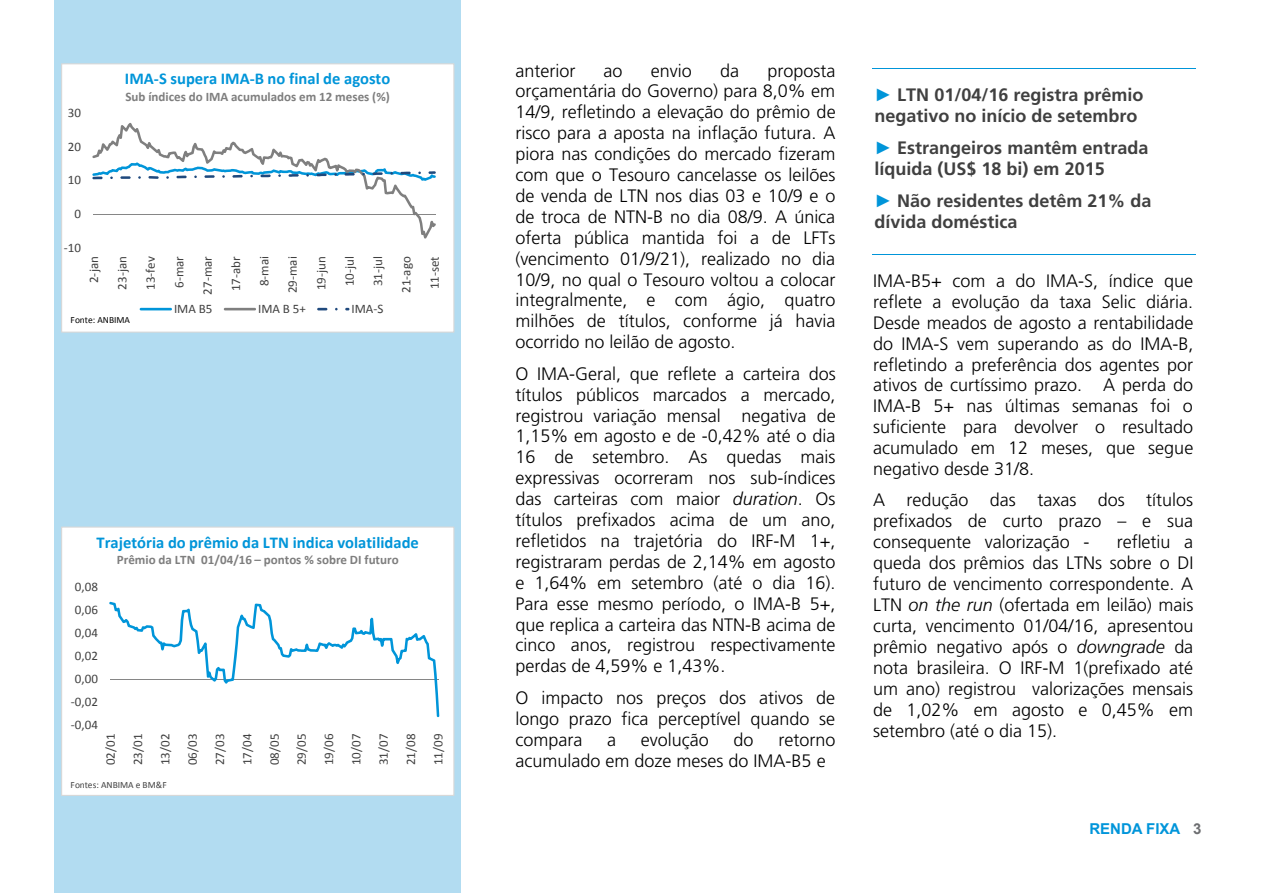
<style>
.page{position:relative;width:1263px;height:893px;background:#fff}
.page>*{position:absolute;margin:0;border:0;box-sizing:border-box;transform-origin:0 0}
.t1{font:300 18px/20.9px "Frutiger";color:#000;text-align:justify}
.t2{font:700 18px/21.3px "Frutiger";color:#404040}
.t3{font:700 16.5px "Calibri";color:#0095d9}
.t4{font:700 15px "Arial";color:#0095da}
.t5{font:13.05px/28.3px "Calibri";letter-spacing:-.005em;color:#404040;text-align:right}
.t6{font:700 13.05px "Calibri";color:#7e7e7e}
.t7{font:9.45px "Calibri";letter-spacing:-.005em;color:#404040}
.t8{font:9.45px "Calibri";color:#000}
.s1{font-style:italic}
.s2{font-family:"Arial";font-weight:400;color:#0095d9}
.s3{color:#6d6e71}
</style>
<div class="page">
<div style="left:54px;top:0;width:406px;height:893px;background:#b2dcf1"></div>
<hr style="left:872px;top:68px;width:323px;height:1px;background:#0095d9">
<hr style="left:872px;top:254px;width:323px;height:1px;background:#0095d9">
<div style="left:62px;top:64px;width:391px;height:268px;background:#fff"></div>
<svg style="left:93px;top:123px;width:343px;height:116px"></svg>
<hr style="left:140px;top:308px;width:32px;height:2px;background:#0095d9">
<hr style="left:224px;top:308px;width:32px;height:2px;background:#7f7f7f">
<svg style="left:317px;top:308px;width:10px;height:2px"></svg>
<div style="left:61px;top:63px;width:393px;height:270px;border:1px solid #d8d8d8"></div>
<div style="left:62px;top:528px;width:391px;height:267px;background:#fff"></div>
<svg style="left:110px;top:602px;width:329px;height:115px"></svg>
<div style="left:61px;top:526px;width:393px;height:270px;border:1px solid #d8d8d8"></div>
<p class="t5" style="left:68px;top:99px;width:15px">30</p>
<p class="t5" style="left:68px;top:132px;width:15px">20</p>
<p class="t5" style="left:68px;top:166px;width:15px">10</p>
<p class="t5" style="left:74px;top:200px;width:8px">0</p>
<p class="t5" style="left:64px;top:233px;width:19px">‐10</p>
<p class="t3" style="left:125px;top:68px;width:267px">IMA‐S supera IMA‐B no final de agosto</p>
<p class="t6" style="left:125px;top:89px;width:266px">Sub índices do IMA acumulados em 12 meses (%)</p>
<p class="t5" style="left:80px;top:294px;width:40px;rotate:-90deg">2‐jan<br>23‐jan<br>13‐fev<br>6‐mar<br>27‐mar<br>17‐abr<br>8‐mai<br>29‐mai<br>19‐jun<br>10‐jul<br>31‐jul<br>21‐ago<br>11‐set</p>
<p class="t5" style="left:174px;top:294px;width:40px">IMA B5</p>
<p class="t5" style="left:258px;top:294px;width:49px">IMA B 5+</p>
<p class="t5" style="left:352px;top:294px;width:33px">IMA‐S</p>
<p class="t8" style="left:71px;top:314px;width:61px">Fonte: ANBIMA</p>
<p class="t3" style="left:97px;top:531px;width:324px">Trajetória do prêmio da LTN indica volatilidade</p>
<p class="t6" style="left:117px;top:552px;width:283px">Prêmio da LTN 01/04/16 – pontos % sobre DI futuro</p>
<p class="t5" style="left:75px;top:572px;width:24px">0,08</p>
<p class="t5" style="left:75px;top:595px;width:24px">0,06</p>
<p class="t5" style="left:75px;top:618px;width:24px">0,04</p>
<p class="t5" style="left:75px;top:642px;width:24px">0,02</p>
<p class="t5" style="left:75px;top:665px;width:24px">0,00</p>
<p class="t5" style="left:71px;top:688px;width:29px">‐0,02</p>
<p class="t5" style="left:71px;top:711px;width:29px">‐0,04</p>
<p class="t5" style="left:97px;top:765px;width:33px;line-height:27.3px;text-align:justify;rotate:-90deg">02/01<br>23/01<br>13/02<br>06/03<br>27/03<br>17/04<br>08/05<br>29/05<br>19/06<br>10/07<br>31/07<br>21/08<br>11/09</p>
<p class="t7" style="left:71px;top:779px;width:98px">Fontes: ANBIMA e BM&amp;F</p>
<p class="t1" style="left:515px;top:60px;width:61px">anterior</p>
<p class="t1" style="left:604px;top:60px;width:21px">ao</p>
<p class="t1" style="left:651px;top:60px;width:43px">envio</p>
<p class="t1" style="left:720px;top:60px;width:21px">da</p>
<p class="t1" style="left:515px;top:60px;width:322px;text-indent:252px">proposta orçamentária do Governo) para 8,0% em 14/9, refletindo a elevação do prêmio de risco para a aposta na inflação futura. A piora nas condições do mercado fizeram com que o Tesouro cancelasse os leilões de venda de LTN nos dias 03 e 10/9 e o de troca de NTN-B no dia 08/9. A única oferta pública mantida foi a de LFTs (vencimento 01/9/21), realizado no dia 10/9, no qual o Tesouro voltou a colocar integralmente, e com ágio, quatro milhões de títulos, conforme já havia ocorrido no leilão de agosto.</p>
<p class="t1" style="left:515px;top:363px;width:322px">O IMA-Geral, que reflete a carteira dos títulos públicos marcados a mercado, registrou variação mensal negativa de 1,15% em agosto e de -0,42% até o dia 16 de setembro. As quedas mais expressivas ocorreram nos sub-índices das carteiras com maior <span class="s1">duration</span>. Os títulos prefixados acima de um ano, refletidos na trajetória do IRF-M 1+, registraram perdas de 2,14% em agosto e 1,64% em setembro (até o dia 16).<br>Para esse mesmo período, o IMA-B 5+, que replica a carteira das NTN-B acima de cinco anos, registrou respectivamente perdas de 4,59% e 1,43%.</p>
<p class="t1" style="left:515px;top:687px;width:321px">O impacto nos preços dos ativos de longo prazo fica perceptível quando se compara</p>
<p class="t1" style="left:607px;top:729px;width:10px">a</p>
<p class="t1" style="left:641px;top:729px;width:70px">evolução</p>
<p class="t1" style="left:734px;top:729px;width:22px">do</p>
<p class="t1" style="left:515px;top:729px;width:322px;text-indent:263px">retorno acumulado em doze meses do IMA-B5 e</p>
<p class="t2" style="left:874px;top:84px;width:271px"><span class="s2">►</span> LTN 01/04/16 registra prêmio negativo no início de setembro</p>
<p class="t2" style="left:874px;top:137px;width:275px"><span class="s2">►</span> Estrangeiros mantêm entrada líquida (US$ 18 bi) em 2015</p>
<p class="t2" style="left:874px;top:190px;width:279px"><span class="s2">►</span> Não residentes detêm 21% da dívida doméstica</p>
<p class="t1" style="left:873px;top:271px;width:322px">IMA-B5+ com a do IMA-S, índice que reflete a evolução da taxa Selic diária.<br>Desde meados de agosto a rentabilidade do IMA-S vem superando as do IMA-B, refletindo a preferência dos agentes por ativos de curtíssimo prazo. A perda do IMA-B 5+ nas últimas semanas foi o suficiente para devolver o resultado acumulado em 12 meses, que segue negativo desde 31/8.</p>
<p class="t1" style="left:873px;top:490px;width:322px">A redução das taxas dos títulos prefixados de curto prazo – e sua consequente valorização -</p>
<p class="t1" style="left:873px;top:532px;width:322px;text-indent:244px">refletiu a queda dos prêmios das LTNs sobre o DI futuro de vencimento correspondente. A LTN <span class="s1">on the run</span> (ofertada em leilão) mais curta, vencimento 01/04/16, apresentou prêmio negativo após o <span class="s1">downgrade</span> da nota brasileira. O IRF-M 1(prefixado até um ano) registrou valorizações mensais de 1,02% em agosto e 0,45% em setembro (até o dia 15).</p>
<p class="t4" style="left:1089px;top:819px;width:114px">RENDA FIXA <span class="s3">3</span></p>
</div>
